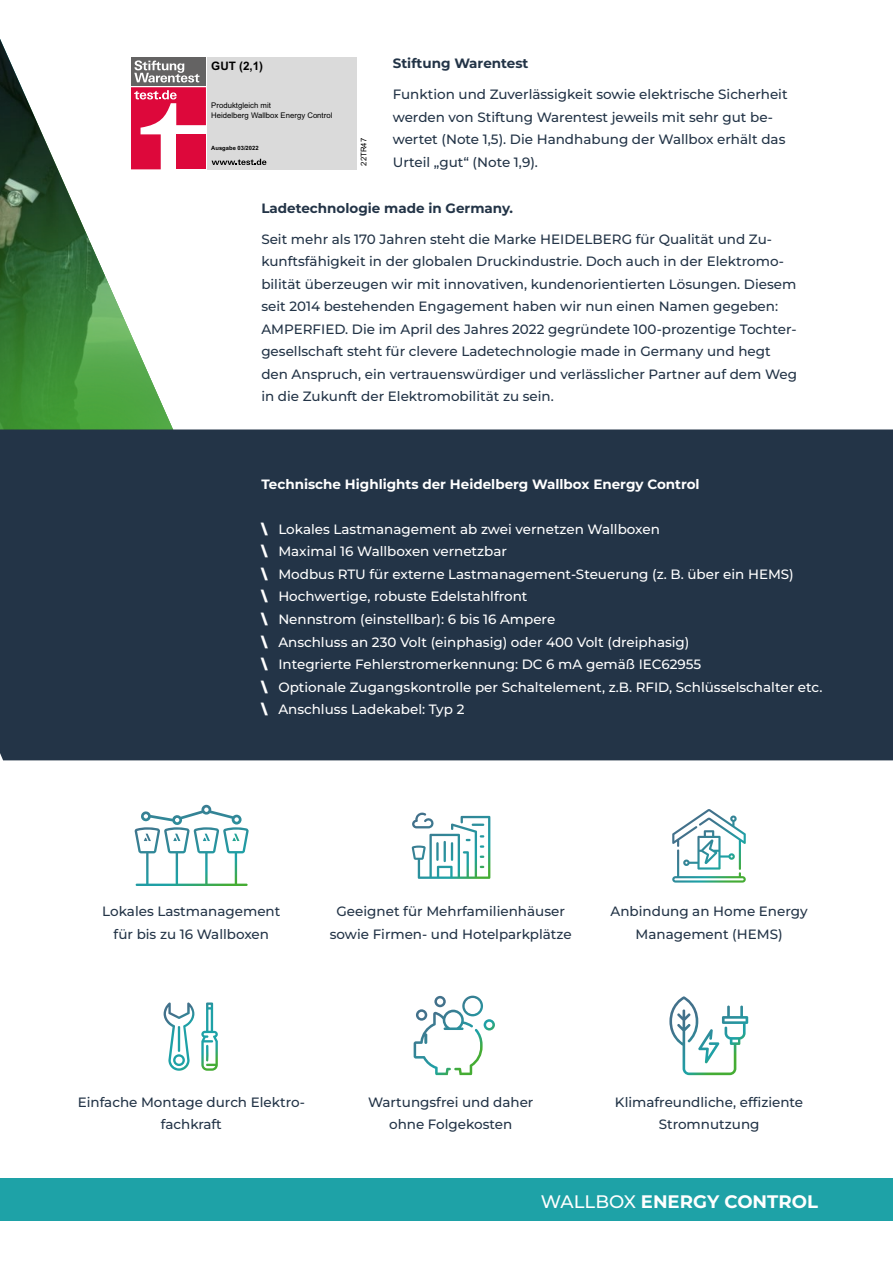
<style>
.page{position:relative;width:893px;height:1263px;background:#fff}
.page>*{position:absolute;margin:0;border:0;box-sizing:border-box;transform-origin:0 0}
.t1{font:700 18.15px "Montserrat";color:#fff}
.t2{font:500 13.5px/22.5px "Montserrat";color:#233447;text-align:center}
.t3{font:500 13.5px/22.5px "Montserrat";color:#fff}
.t4{font:700 13.5px "Montserrat";color:#fff}
.t5{font:700 13.5px "Montserrat";color:#233447}
.t6{font:700 11.7px "Arial";color:#000}
.t7{font:7.8px/9.3px "Arial";color:#000}
.t8{font:700 5.85px "Arial";color:#000}
.s1{font-weight:900}
.s2{font-weight:500}
</style>
<div class="page">
<img style="left:0;top:67px;width:173px;height:362px">
<div style="left:0;top:429px;width:893px;height:331px;background:#233447"></div>
<svg style="left:163px;top:1002px;width:32px;height:69px"></svg>
<svg style="left:178px;top:1026px;width:2px;height:26px"></svg>
<svg style="left:201px;top:1002px;width:17px;height:69px"></svg>
<svg style="left:135px;top:805px;width:114px;height:81px"></svg>
<svg style="left:412px;top:812px;width:78px;height:67px"></svg>
<svg style="left:672px;top:809px;width:74px;height:73px"></svg>
<svg style="left:414px;top:996px;width:81px;height:79px"></svg>
<svg style="left:669px;top:996px;width:79px;height:79px"></svg>
<div style="left:0;top:1178px;width:893px;height:42px;background:#1ea2a7"></div>
<div style="left:129px;top:55px;width:242px;height:116px;background:#fff"></div>
<div style="left:208px;top:57px;width:149px;height:112px;background:#dadada"></div>
<div style="left:131px;top:57px;width:75px;height:29px;background:#646363"></div>
<svg style="left:131px;top:60px;width:75px;height:109px"></svg>
<svg style="left:212px;top:159px;width:54px;height:6px"></svg>
<p class="t6" style="left:211px;top:58px;width:53px">GUT (2,1)</p>
<p class="t7" style="left:211px;top:101px;width:123px">Produktgleich mit<br>Heidelberg Wallbox Energy Control</p>
<p class="t8" style="left:211px;top:144px;width:49px">Ausgabe 03/2022</p>
<p class="t7" style="left:359px;top:166px;width:29px;rotate:-90deg">22TR47</p>
<p class="t5" style="left:393px;top:55px;width:137px">Stiftung Warentest</p>
<p class="t2" style="left:393px;top:83px;width:396px;text-align:left">Funktion und Zuverlässigkeit sowie elektrische Sicherheit werden von Stiftung Warentest jeweils mit sehr gut be&shy;wertet (Note 1,5). Die Handhabung der Wallbox erhält das Urteil „gut“ (Note 1,9).</p>
<p class="t5" style="left:261px;top:199px;width:253px">Ladetechnologie made in Germany.</p>
<p class="t2" style="left:261px;top:227px;width:537px;text-align:left">Seit mehr als 170 Jahren steht die Marke HEIDELBERG für Qualität und Zu&shy;kunftsfähigkeit in der globalen Druckindustrie. Doch auch in der Elektromo&shy;bilität überzeugen wir mit innovativen, kundenorientierten Lösungen. Diesem seit 2014 bestehenden Engagement haben wir nun einen Namen gegeben:<br>AMPERFIED. Die im April des Jahres 2022 gegründete 100-prozentige Tochter&shy;gesellschaft steht für clevere Ladetechnologie made in Germany und hegt den Anspruch, ein vertrauenswürdiger und verlässlicher Partner auf dem Weg in die Zukunft der Elektromobilität zu sein.</p>
<p class="t4" style="left:261px;top:475px;width:440px">Technische Highlights der Heidelberg Wallbox Energy Control</p>
<p class="t3" style="left:261px;top:518px;width:563px"><span class="s1">\</span> Lokales Lastmanagement ab zwei vernetzen Wallboxen<br><span class="s1">\</span> Maximal 16 Wallboxen vernetzbar<br><span class="s1">\</span> Modbus RTU für externe Lastmanagement-Steuerung (z. B. über ein HEMS)<br><span class="s1">\</span> Hochwertige, robuste Edelstahlfront<br><span class="s1">\</span> Nennstrom (einstellbar): 6 bis 16 Ampere<br><span class="s1">\</span> Anschluss an 230 Volt (einphasig) oder 400 Volt (dreiphasig)<br><span class="s1">\</span> Integrierte Fehlerstromerkennung: DC 6 mA gemäß IEC62955<br><span class="s1">\</span> Optionale Zugangskontrolle per Schaltelement, z.B. RFID, Schlüsselschalter etc. <span class="s1">\</span> Anschluss Ladekabel: Typ 2</p>
<p class="t2" style="left:102px;top:900px;width:180px">Lokales Lastmanagement für bis zu 16 Wallboxen</p>
<p class="t2" style="left:330px;top:900px;width:244px">Geeignet für Mehrfamilienhäuser sowie Firmen- und Hotelparkplätze</p>
<p class="t2" style="left:611px;top:900px;width:199px">Anbindung an Home Energy<br>Management (HEMS)</p>
<p class="t2" style="left:78px;top:1090px;width:229px">Einfache Montage durch Elektro&shy;fachkraft</p>
<p class="t2" style="left:368px;top:1090px;width:167px">Wartungsfrei und daher ohne Folgekosten</p>
<p class="t2" style="left:615px;top:1090px;width:190px">Klimafreundliche, effiziente<br>Stromnutzung</p>
<h1 class="t1" style="left:541px;top:1189px;width:279px"><span class="s2">WALLBOX</span> ENERGY CONTROL</h1>
</div>
